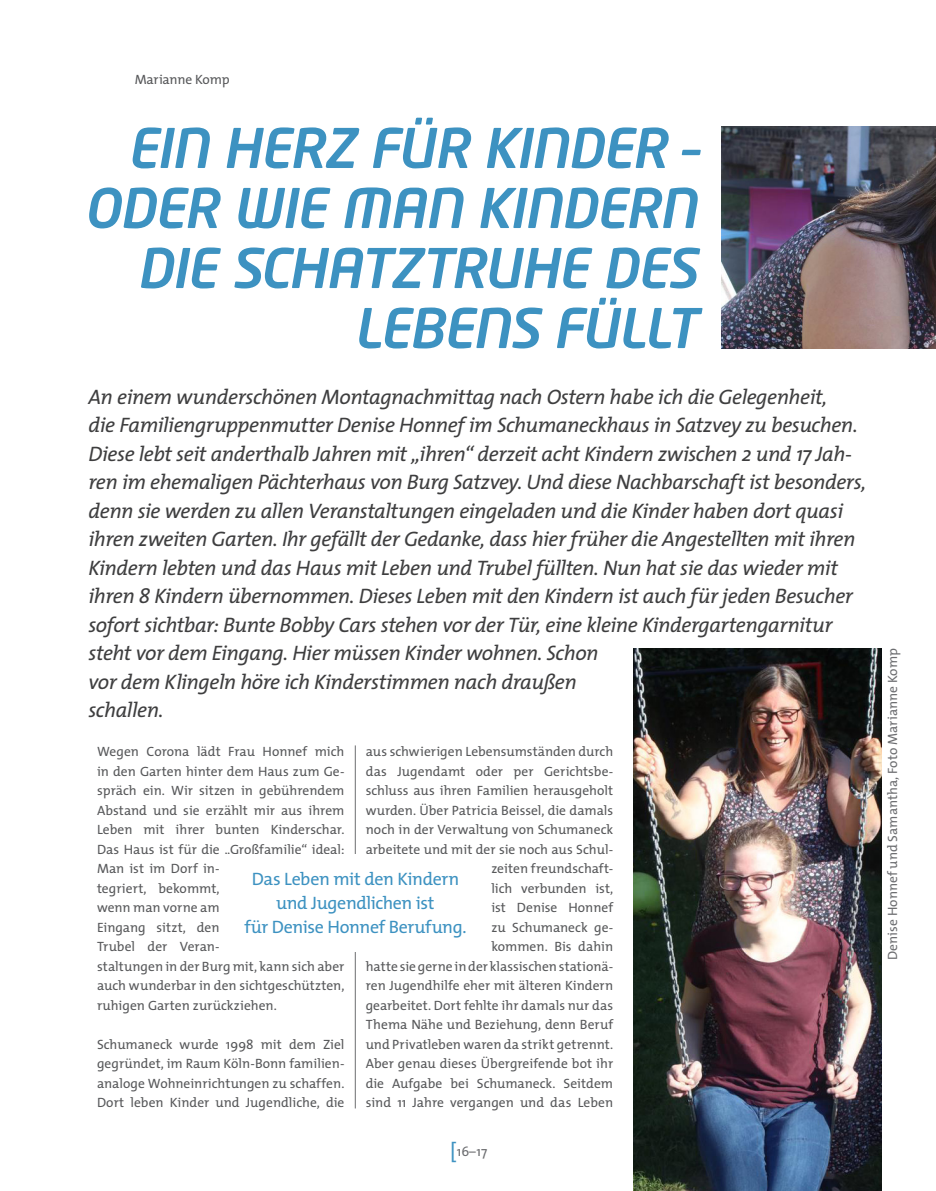
<style>
.page{position:relative;width:936px;height:1191px;background:#fff}
.page>*{position:absolute;margin:0;border:0;box-sizing:border-box;transform-origin:0 0}
.Headline_1{font:italic 500 54px/60px "Neo Tech Pro";letter-spacing:-.025em;color:#3d92c1;text-align:right}
.Interview_Fragen{font:italic 21px/28.5px "The Mix";letter-spacing:-.02em;color:#3e3e3f}
.Interview_Fragen-2{font:18px/24px "The Mix";letter-spacing:-.02em;color:#3d92c1;text-align:center}
.Interview_Fragen-3{font:13.5px/19.5px "The Mix";color:#57585a}
.Interview_Fragen-4{font:13.5px "The Mix";color:#6c6d70}
.s1{font-size:21px;color:#3d92c1}
</style>
<div class="page">
<hr style="left:355px;top:745px;width:1px;height:363px;background:#6c6d70">
<div style="left:219px;top:853px;width:272px;height:98px;background:#fff"></div>
<img style="left:721px;top:127px;width:214px;height:221px">
<img style="left:634px;top:648px;width:247px;height:543px">
<p class="Interview_Fragen-3" style="left:135px;top:69px;width:96px">Marianne Komp</p>
<p class="Headline_1" style="left:127px;top:117px;width:571px">EIN HERZ FÜR KINDER –</p>
<p class="Headline_1" style="left:84px;top:177px;width:614px">ODER WIE MAN KINDERN<br>DIE SCHATZTRUHE DES<br>LEBENS FÜLLT</p>
<p class="Interview_Fragen" style="left:88px;top:382px;width:779px">An einem wunderschönen Montagnachmittag nach Ostern habe ich die Gelegenheit,<br>die Familiengruppenmutter Denise Honnef im Schumaneckhaus in Satzvey zu besuchen.<br>Diese lebt seit anderthalb Jahren mit „ihren“ derzeit acht Kindern zwischen 2 und 17 Jah&shy;ren im ehemaligen Pächterhaus von Burg Satzvey. Und diese Nachbarschaft ist besonders, denn sie werden zu allen Veranstaltungen eingeladen und die Kinder haben dort quasi ihren zweiten Garten. Ihr gefällt der Gedanke, dass hier früher die Angestellten mit ihren Kindern lebten und das Haus mit Leben und Trubel füllten. Nun hat sie das wieder mit ihren 8 Kindern übernommen. Dieses Leben mit den Kindern ist auch für jeden Besucher sofort sichtbar: Bunte Bobby Cars stehen vor der Tür, eine kleine Kindergartengarnitur steht vor dem Eingang. Hier müssen Kinder wohnen. Schon<br>vor dem Klingeln höre ich Kinderstimmen nach draußen<br>schallen.</p>
<p class="Interview_Fragen-3" style="left:97px;top:741px;width:249px">Wegen Corona lädt Frau Honnef mich in den Garten hinter dem Haus zum Ge&shy;spräch ein. Wir sitzen in gebührendem<br>Abstand und sie erzählt mir aus ihrem<br>Leben mit ihrer bunten Kinderschar.<br>Das Haus ist für die „Großfamilie“ ideal:<br>Man ist im Dorf in-<br>tegriert, bekommt,<br>wenn man vorne am<br>Eingang sitzt, den<br>Trubel der Veran-<br>staltungen in der Burg mit, kann sich aber auch wunderbar in den sichtgeschützten, ruhigen Garten zurückziehen.</p>
<p class="Interview_Fragen-3" style="left:97px;top:1034px;width:249px;text-align:justify">Schumaneck wurde 1998 mit dem Ziel gegründet, im Raum Köln-Bonn familien&shy;analoge Wohneinrichtungen zu schaffen.<br>Dort leben Kinder und Jugendliche, die</p>
<p class="Interview_Fragen-3" style="left:366px;top:741px;width:249px;text-align:right">aus schwierigen Lebensumständen durch das Jugendamt oder per Gerichtsbe&shy;schluss aus ihren Familien herausgeholt wurden. Über Patricia Beissel, die damals noch in der Verwaltung von Schumaneck arbeitete und mit der sie noch aus Schul&shy;zeiten freundschaft-<br>lich verbunden ist,<br>ist Denise Honnef<br>zu Schumaneck ge-<br>kommen. Bis dahin<br>hatte sie gerne in der klassischen stationä&shy;ren Jugendhilfe eher mit älteren Kindern gearbeitet. Dort fehlte ihr damals nur das Thema Nähe und Beziehung, denn Beruf und Privatleben waren da strikt getrennt.<br>Aber genau dieses Übergreifende bot ihr die Aufgabe bei Schumaneck. Seitdem sind 11 Jahre vergangen und das Leben</p>
<p class="Interview_Fragen-2" style="left:244px;top:866px;width:224px">Das Leben mit den Kindern und Jugendlichen ist<br>für Denise Honnef Berufung.</p>
<p class="Interview_Fragen-4" style="left:450px;top:1139px;width:39px"><span class="s1">[</span>16–17</p>
<p class="Interview_Fragen-4" style="left:881px;top:959px;width:313px;rotate:-90deg">Denise Honnef und Samantha, Foto Marianne Komp</p>
</div>
